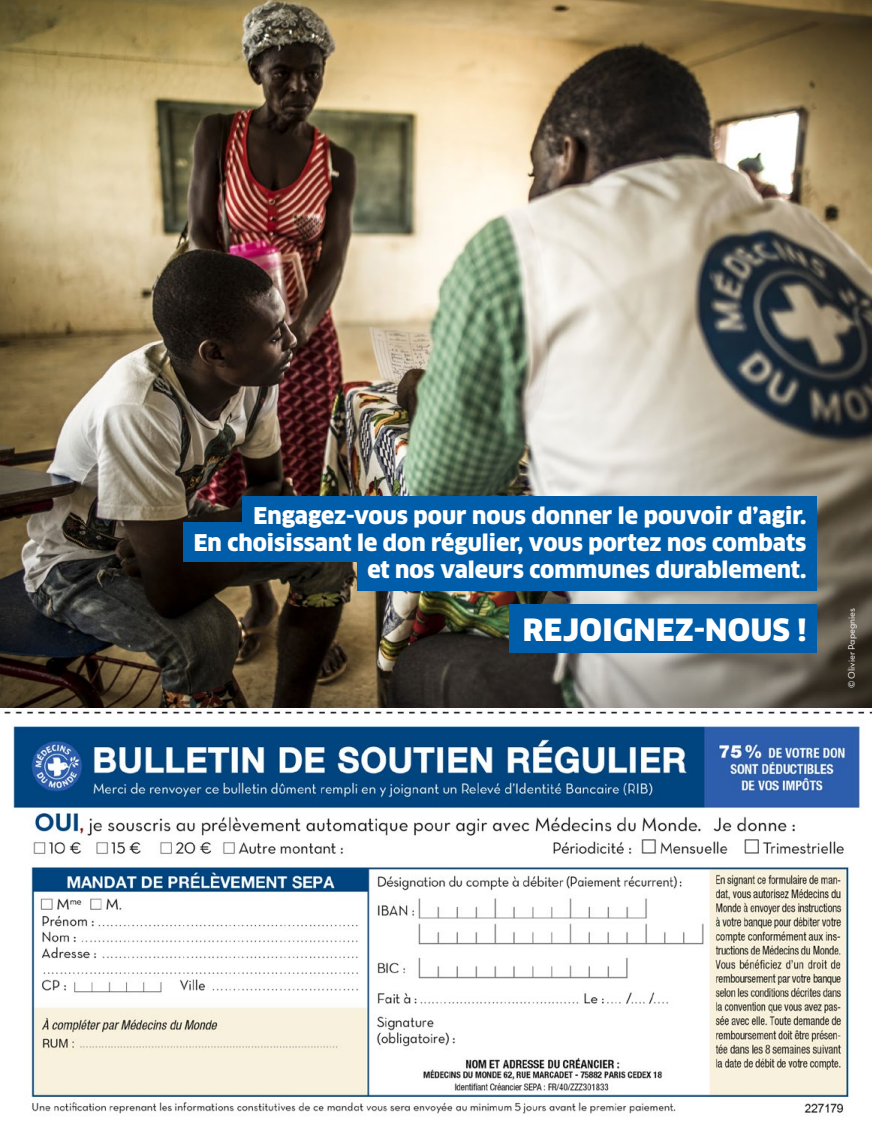
<style>
.page{position:relative;width:872px;height:1127px;background:#fff}
.page>*{position:absolute;margin:0;border:0;box-sizing:border-box;transform-origin:0 0}
.t1{font:900 30px "Clan OT";letter-spacing:.01em;color:#fff}
.t2{font:900 22.5px/27px "Clan OT";color:#fff;text-align:right}
.t3{font:9.6px "Neutra Text Book Alt";color:#fff}
</style>
<div class="page">
<img style="left:0;top:0;width:872px;height:1114px">
<div style="left:242px;top:496px;width:574px;height:31px;background:#005da9"></div>
<div style="left:183px;top:522px;width:633px;height:40px;background:#005da9"></div>
<div style="left:357px;top:556px;width:459px;height:34px;background:#005da9"></div>
<div style="left:509px;top:604px;width:307px;height:49px;background:#005da9"></div>
<p class="t2" style="left:194px;top:502px;width:614px">Engagez-vous pour nous donner le pouvoir d’agir.<br>En choisissant le don régulier, vous portez nos combats et nos valeurs communes durablement.</p>
<h1 class="t1" style="left:523px;top:612px;width:285px">REJOIGNEZ-NOUS !</h1>
<p class="t3" style="left:845px;top:688px;width:82px;rotate:-90deg">© Olivier Papegnies</p>
</div>
